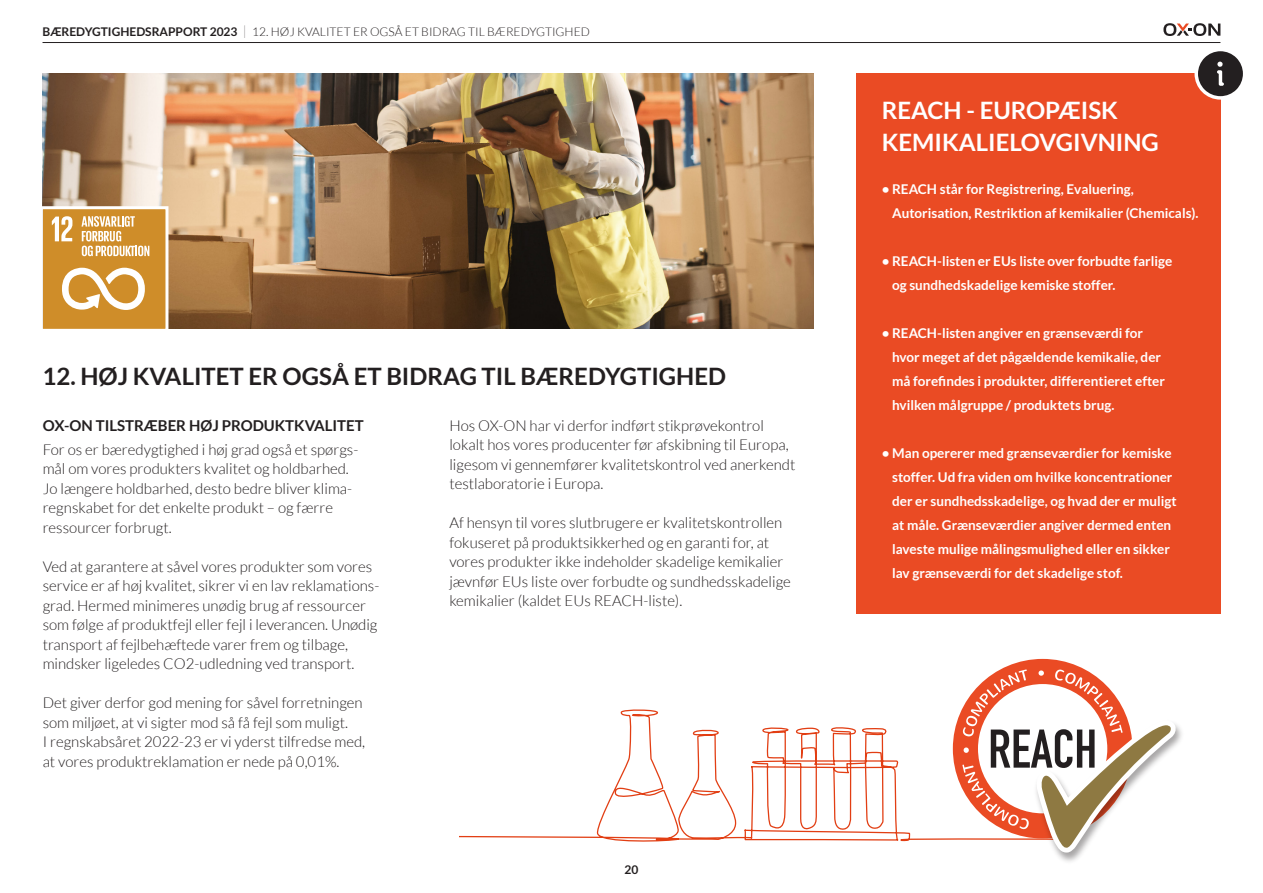
<style>
.page{position:relative;width:1263px;height:893px;background:#fff}
.page>*{position:absolute;margin:0;border:0;box-sizing:border-box;transform-origin:0 0}
.t1{font:700 24px "Lato";color:#231f20}
.t2{font:700 24px/31.5px "Lato";color:#fff}
.t3{font:300 15px/19.5px "Lato";color:#231f20}
.t4{font:700 13.5px/24px "Lato";color:#fff}
.t5{font:300 12px "Lato";color:#231f20}
.t6{font:700 12px "Lato";color:#231f20}
.s1{font-weight:700}
.s2{font-weight:100;font-size:18px}
</style>
<div class="page">
<hr style="left:43px;top:42px;width:1177px;height:1px;background:#231f20">
<svg style="left:1163px;top:23px;width:57px;height:13px"></svg>
<div style="left:856px;top:74px;width:364px;height:540px;background:#ea4b24"></div>
<div style="left:1194px;top:48px;width:52px;height:52px;border:4px solid #fff;border-radius:50%"></div>
<svg style="left:1198px;top:51px;width:45px;height:45px"></svg>
<img style="left:43px;top:74px;width:771px;height:255px">
<svg style="left:42px;top:205px;width:128px;height:124px"></svg>
<svg style="left:460px;top:709px;width:493px;height:133px"></svg>
<img style="left:1056px;top:725px;width:126px;height:137px">
<svg style="left:953px;top:659px;width:224px;height:193px"></svg>
<p class="t5" style="left:43px;top:25px;width:549px"><span class="s1">BÆREDYGTIGHEDSRAPPORT 2023</span> <span class="s2">I</span> 12. HØJ KVALITET ER OGSÅ ET BIDRAG TIL BÆREDYGTIGHED</p>
<p class="t1" style="left:43px;top:363px;width:685px">12. HØJ KVALITET ER OGSÅ ET BIDRAG TIL BÆREDYGTIGHED</p>
<p class="t3" style="left:43px;top:413px;width:322px;line-height:24px"><span class="s1">OX-ON TILSTRÆBER HØJ PRODUKTKVALITET<br></span>For os er bæredygtighed i høj grad også et spørgs-</p>
<p class="t3" style="left:43px;top:459px;width:311px">mål om vores produkters kvalitet og holdbarhed.<br>Jo længere holdbarhed, desto bedre bliver klima&shy;regnskabet for det enkelte produkt – og færre ressourcer forbrugt.</p>
<p class="t3" style="left:43px;top:557px;width:338px">Ved at garantere at såvel vores produkter som vores service er af høj kvalitet, sikrer vi en lav reklamations&shy;grad. Hermed minimeres unødig brug af ressourcer som følge af produktfejl eller fejl i leverancen. Unødig transport af fejlbehæftede varer frem og tilbage, mindsker ligeledes CO2-udledning ved transport.</p>
<p class="t3" style="left:43px;top:693px;width:324px">Det giver derfor god mening for såvel forretningen som miljøet, at vi sigter mod så få fejl som muligt.<br>I regnskabsåret 2022-23 er vi yderst tilfredse med, at vores produktreklamation er nede på 0,01%.</p>
<p class="t3" style="left:449px;top:416px;width:348px">Hos OX-ON har vi derfor indført stikprøvekontrol lokalt hos vores producenter før afskibning til Europa, ligesom vi gennemfører kvalitetskontrol ved anerkendt testlaboratorie i Europa.</p>
<p class="t3" style="left:449px;top:513px;width:343px">Af hensyn til vores slutbrugere er kvalitetskontrollen fokuseret på produktsikkerhed og en garanti for, at vores produkter ikke indeholder skadelige kemikalier jævnfør EUs liste over forbudte og sundhedsskadelige kemikalier (kaldet EUs REACH-liste).</p>
<p class="t6" style="left:624px;top:862px;width:15px">20</p>
<p class="t2" style="left:882px;top:94px;width:279px">REACH - EUROPÆISK<br>KEMIKALIELOVGIVNING</p>
<p class="t4" style="left:892px;top:177px;width:308px;text-indent:-10px">• REACH står for Registrering, Evaluering,<br>Autorisation, Restriktion af kemikalier (Chemicals).</p>
<p class="t4" style="left:892px;top:249px;width:282px;text-indent:-10px">• REACH-listen er EUs liste over forbudte farlige og sundhedskadelige kemiske stoffer.</p>
<p class="t4" style="left:892px;top:321px;width:274px;text-indent:-10px">• REACH-listen angiver en grænseværdi for hvor meget af det pågældende kemikalie, der må forefindes i produkter, differentieret efter hvilken målgruppe / produktets brug.</p>
<p class="t4" style="left:892px;top:441px;width:286px;text-indent:-10px">• Man opererer med grænseværdier for kemiske stoffer. Ud fra viden om hvilke koncentrationer der er sundhedsskadelige, og hvad der er muligt at måle. Grænseværdier angiver dermed enten laveste mulige målingsmulighed eller en sikker lav grænseværdi for det skadelige stof.</p>
</div>
